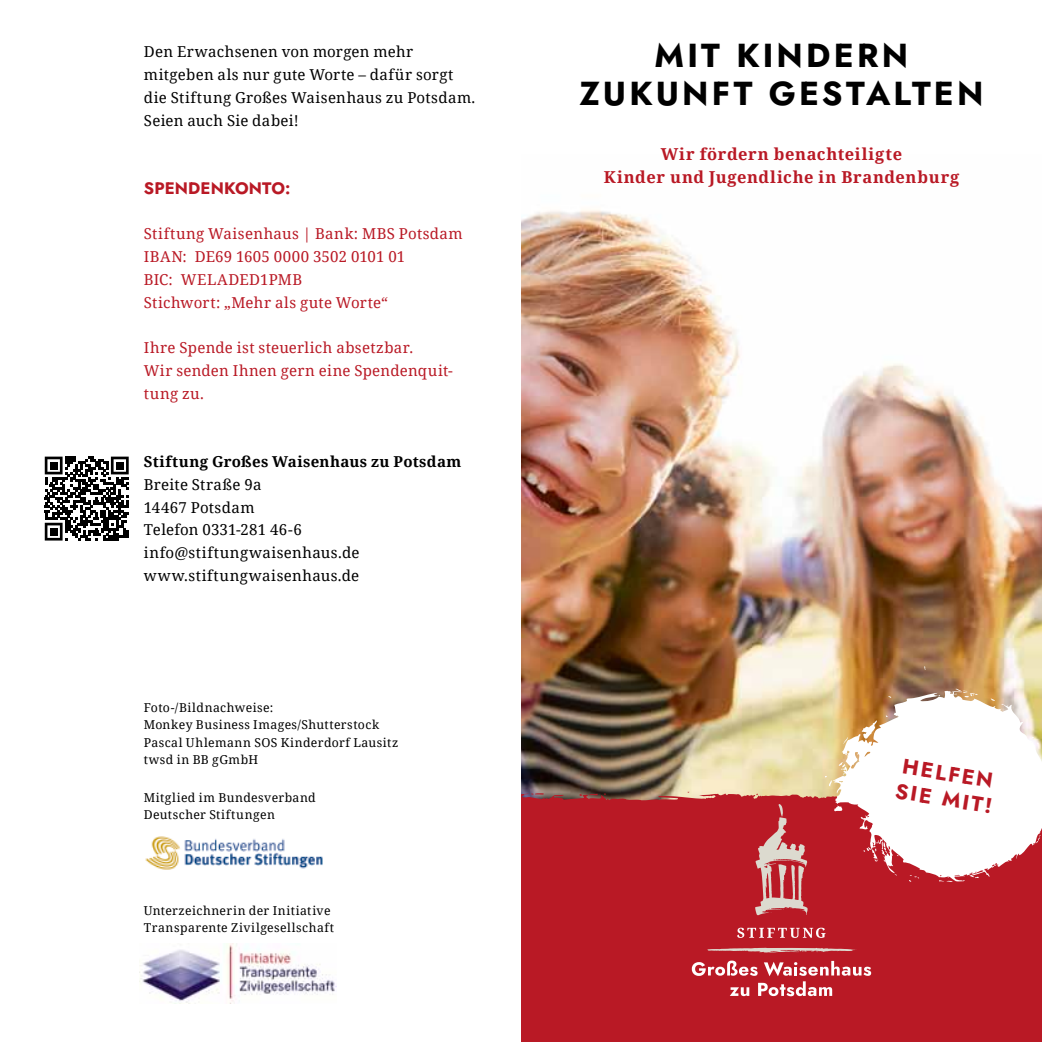
<style>
.page{position:relative;width:1042px;height:1042px;background:#fff}
.page>*{position:absolute;margin:0;border:0;box-sizing:border-box;transform-origin:0 0}
.t1{font:700 33.25px/38.5px "Jost";letter-spacing:.095em;color:#000;text-align:center}
.t2{font:700 21px/25.2px "Jost";color:#b91925}
.t3{font:700 16.62px "Jost";letter-spacing:.01em;color:#b91925}
.t4{font:700 16.45px/22.8px "Noto Serif";letter-spacing:.04em;color:#b91925;text-align:center}
.t5{font:15.05px/22.8px "Noto Serif";letter-spacing:.02em;color:#000}
.t6{font:15.05px/22.8px "Noto Serif";letter-spacing:.02em;color:#b91925}
.t7{font:700 15.05px "Noto Serif";letter-spacing:.02em;color:#000}
.t8{font:12.25px/17.5px "Noto Serif";letter-spacing:.035em;color:#000}
</style>
<div class="page">
<img style="left:521px;top:210px;width:521px;height:582px">
<div style="left:521px;top:805px;width:521px;height:237px;background:#b91925"></div>
<svg style="left:824px;top:666px;width:218px;height:216px"></svg>
<svg style="left:692px;top:960px;width:179px;height:36px"></svg>
<svg style="left:521px;top:792px;width:338px;height:123px"></svg>
<svg style="left:707px;top:947px;width:149px;height:6px"></svg>
<svg style="left:737px;top:927px;width:88px;height:11px"></svg>
<svg style="left:45px;top:457px;width:84px;height:83px"></svg>
<div style="left:50px;top:462px;width:7px;height:7px;background:#000"></div>
<div style="left:116px;top:462px;width:8px;height:7px;background:#000"></div>
<div style="left:50px;top:528px;width:7px;height:7px;background:#000"></div>
<img style="left:145px;top:836px;width:178px;height:34px">
<img style="left:139px;top:944px;width:198px;height:59px">
<p class="t5" style="left:144px;top:40px;width:333px">Den Erwachsenen von morgen mehr mitgeben als nur gute Worte – dafür sorgt die Stiftung Großes Waisenhaus zu Potsdam.<br>Seien auch Sie dabei!</p>
<p class="t3" style="left:144px;top:177px;width:148px">SPENDENKONTO:</p>
<p class="t6" style="left:144px;top:222px;width:320px">Stiftung Waisenhaus | Bank: MBS Potsdam<br>IBAN: DE69 1605 0000 3502 0101 01<br>BIC: WELADED1PMB<br>Stichwort: „Mehr als gute Worte“</p>
<p class="t6" style="left:144px;top:336px;width:310px">Ihre Spende ist steuerlich absetzbar.<br>Wir senden Ihnen gern eine Spendenquit&shy;tung zu.</p>
<p class="t7" style="left:144px;top:451px;width:319px">Stiftung Großes Waisenhaus zu Potsdam</p>
<p class="t5" style="left:144px;top:472px;width:217px">Breite Straße 9a<br>14467 Potsdam<br>Telefon 0331-281 46-6 info@stiftungwaisenhaus.de www.stiftungwaisenhaus.de</p>
<p class="t8" style="left:144px;top:698px;width:256px">Foto-/Bildnachweise:<br>Monkey Business Images/Shutterstock<br>Pascal Uhlemann SOS Kinderdorf Lausitz twsd in BB gGmbH</p>
<p class="t8" style="left:144px;top:788px;width:173px">Mitglied im Bundesverband<br>Deutscher Stiftungen</p>
<p class="t8" style="left:144px;top:901px;width:192px">Unterzeichnerin der Initiative<br>Transparente Zivilgesellschaft</p>
<h1 class="t1" style="left:579px;top:36px;width:406px">MIT KINDERN<br>ZUKUNFT GESTALTEN</h1>
<p class="t4" style="left:604px;top:142px;width:357px">Wir fördern benachteiligte<br>Kinder und Jugendliche in Brandenburg</p>
<h2 class="t2" style="left:901px;top:753px;width:99px;rotate:9deg">HELFEN<br>SIE M IT!</h2>
</div>
